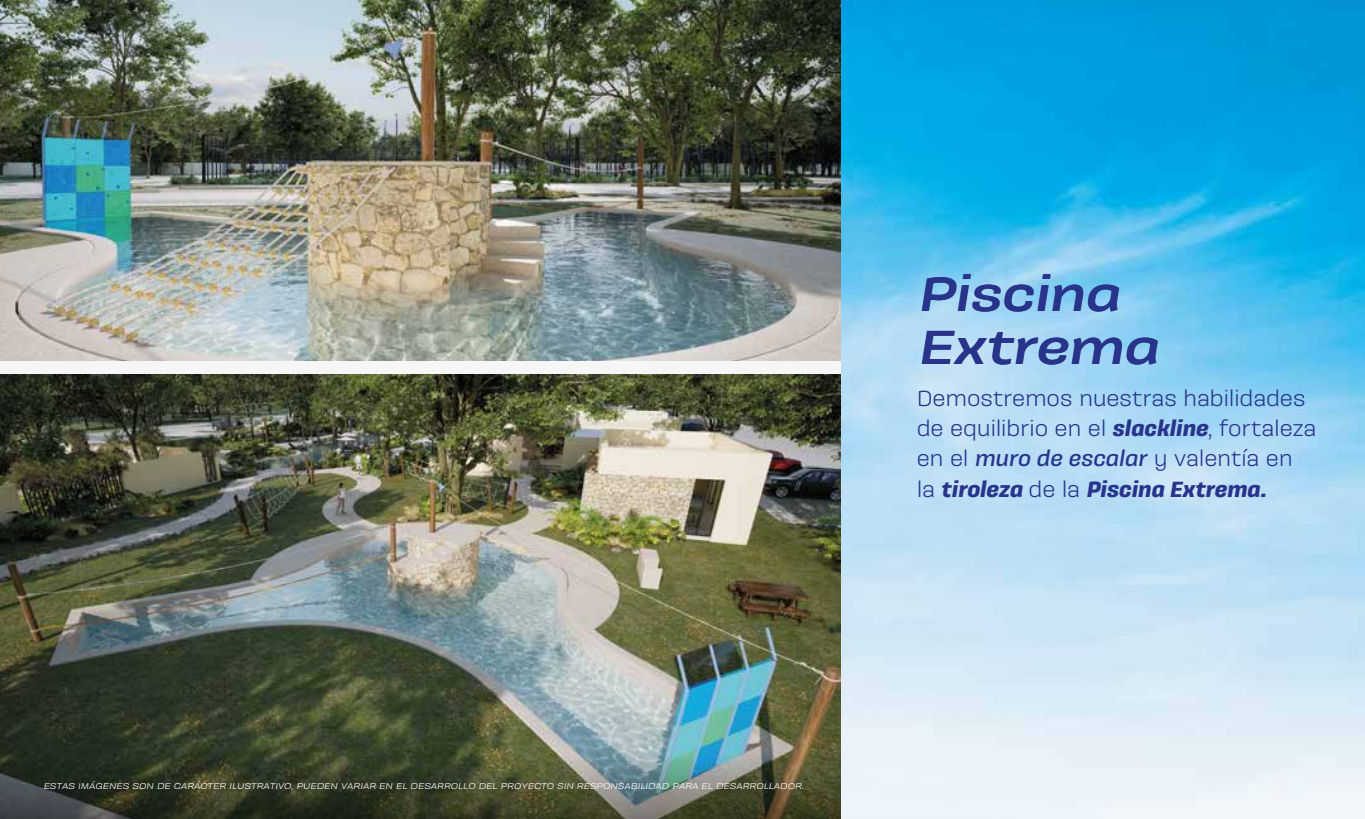
<style>
.page{position:relative;width:1365px;height:819px;background:#fff}
.page>*{position:absolute;margin:0;border:0;box-sizing:border-box;transform-origin:0 0}
.t1{font:italic 700 49.18px/53px "Galeana Extended";letter-spacing:-.01em;color:#332e6e}
.t2{font:22.75px/30.3px "Galeana Standard";letter-spacing:-.015em;color:#28348b}
.t3{font:italic 8.75px "Galeana Extended";letter-spacing:-.01em;color:#fff}
.s1{font-weight:900;font-style:italic}
.s2{font-weight:700;font-style:italic}
</style>
<div class="page">
<img style="left:840px;top:0;width:524px;height:819px">
<img style="left:0;top:0;width:840px;height:361px">
<img style="left:0;top:374px;width:840px;height:319px">
<img style="left:0;top:693px;width:840px;height:126px">
<div style="left:0;top:362px;width:840px;height:12px;background:#f6f6f6"></div>
<p class="t3" style="left:44px;top:780px;width:761px">ESTAS IMÁGENES SON DE CARÁCTER ILUSTRATIVO, PUEDEN VARIAR EN EL DESARROLLO DEL PROYECTO SIN RESPONSABILIDAD PARA EL DESARROLLADOR.</p>
<h1 class="t1" style="left:919px;top:269px;width:243px">Piscina<br>Extrema</h1>
<p class="t2" style="left:916px;top:383px;width:401px">Demostremos nuestras habilidades de equilibrio en el <span class="s1">slackline</span>, fortaleza en el <span class="s2">muro de escalar</span> y valentía en la <span class="s1">tiroleza</span> de la <span class="s1">Piscina Extrema.</span></p>
</div>
